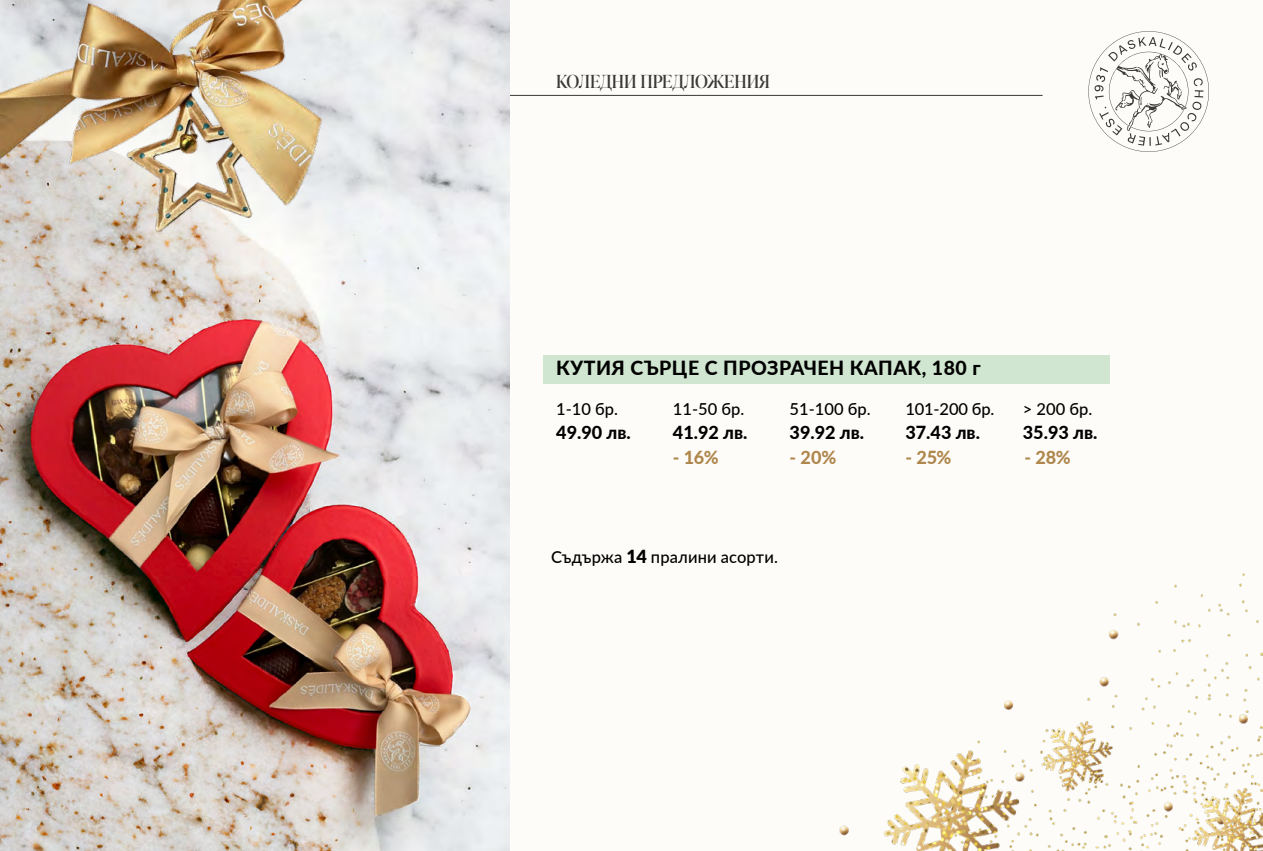
<style>
.page{position:relative;width:1263px;height:851px;background:#fff}
.page>*{position:absolute;margin:0;border:0;box-sizing:border-box;transform-origin:0 0}
.t1{font:800 19.5px "Lato";letter-spacing:.025em;color:#000}
.t2{font:800 18px "Lato";color:#000}
.t3{font:18px "Ivy Presto Display";color:#3a3938}
.t4{font:800 18px "Lato";letter-spacing:-.005em;color:#af874c}
.t5{font:500 16.5px "Lato";color:#000}
.s1{font-weight:900;font-size:18px}
</style>
<div class="page">
<div style="left:0;top:0;width:1263px;height:850px;background:#fdfcf9"></div>
<svg style="left:1088px;top:31px;width:121px;height:121px"></svg>
<img style="left:509px;top:267px;width:754px;height:583px">
<hr style="left:366px;top:95px;width:676px;height:1px;background:#3a3938">
<img style="left:0;top:0;width:509px;height:850px">
<img style="left:0;top:0;width:447px;height:335px">
<div style="left:543px;top:354px;width:566px;height:29px;background:#d1e6d1"></div>
<p class="t3" style="left:556px;top:68px;width:215px">КОЛЕДНИ ПРЕДЛОЖЕНИЯ</p>
<p class="t1" style="left:556px;top:353px;width:426px">КУТИЯ СЪРЦЕ С ПРОЗРАЧЕН КАПАК, 180 г</p>
<p class="t5" style="left:556px;top:397px;width:63px">1-10 бр.</p>
<p class="t2" style="left:556px;top:419px;width:76px">49.90 лв.</p>
<p class="t5" style="left:673px;top:397px;width:73px">11-50 бр.</p>
<p class="t2" style="left:673px;top:419px;width:76px">41.92 лв.</p>
<p class="t4" style="left:673px;top:443px;width:47px">- 16%</p>
<p class="t5" style="left:789px;top:397px;width:82px">51-100 бр.</p>
<p class="t2" style="left:789px;top:419px;width:76px">39.92 лв.</p>
<p class="t4" style="left:789px;top:443px;width:48px">- 20%</p>
<p class="t5" style="left:905px;top:397px;width:90px">101-200 бр.</p>
<p class="t2" style="left:905px;top:419px;width:76px">37.43 лв.</p>
<p class="t4" style="left:905px;top:443px;width:48px">- 25%</p>
<p class="t5" style="left:1023px;top:397px;width:71px">&gt; 200 бр.</p>
<p class="t2" style="left:1023px;top:419px;width:76px">35.93 лв.</p>
<p class="t4" style="left:1024px;top:443px;width:48px">- 28%</p>
<p class="t5" style="left:551px;top:544px;width:228px">Съдържа <span class="s1">14</span> пралини асорти.</p>
</div>
